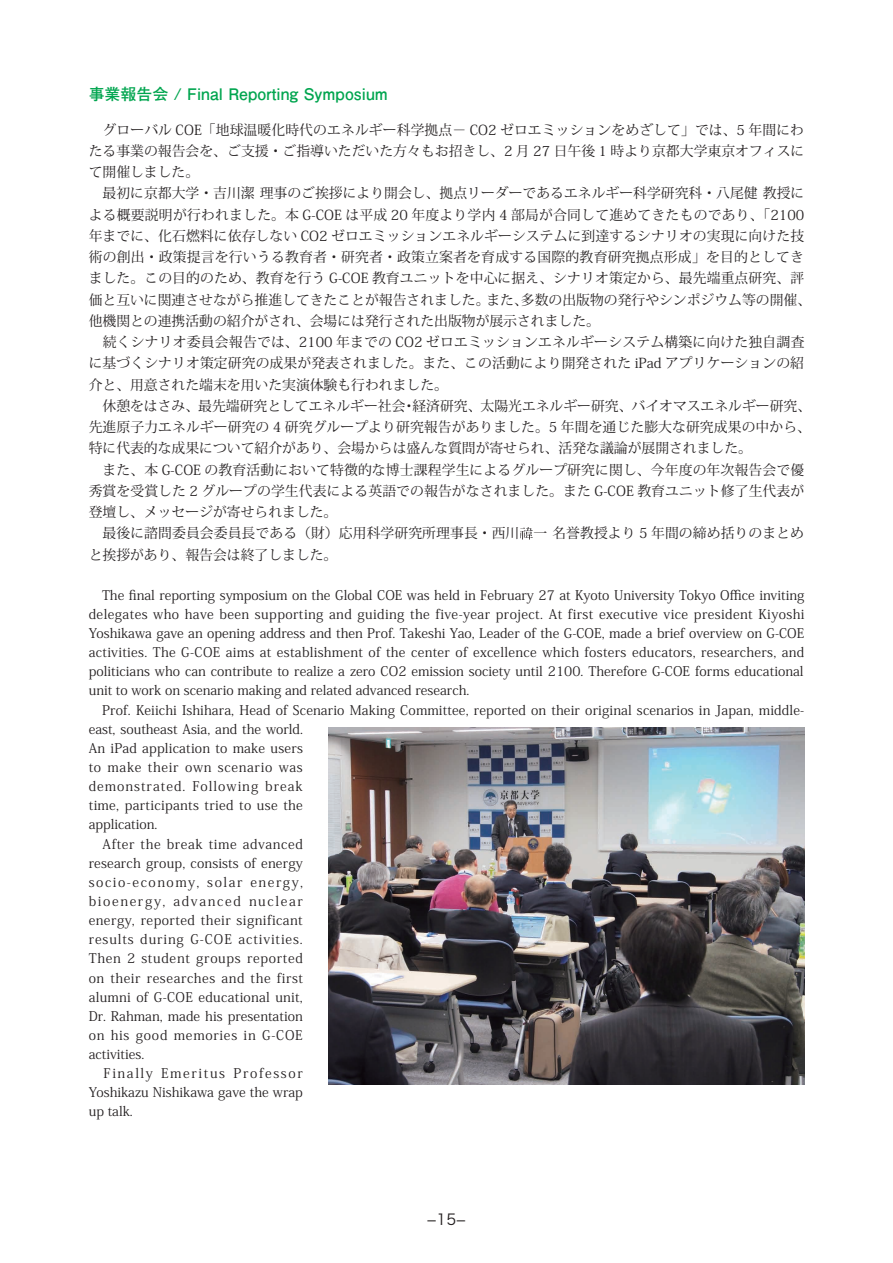
<style>
.page{position:relative;width:893px;height:1263px;background:#fff}
.page>*{position:absolute;margin:0;border:0;box-sizing:border-box;transform-origin:0 0}
.t1{font:700 15.9px "Futo Go B101 Pro";color:#00a54f}
.t2{font:15px "Hira Kaku Pro W3";color:#231f20}
.t3{font:13.8px/21.3px "Koz Min Pro";letter-spacing:.005em;color:#231f20}
.t4{font:13.35px/19.2px "Koz Min Pro";letter-spacing:.015em;color:#231f20}
</style>
<div class="page">
<img style="left:328px;top:727px;width:476px;height:357px">
<svg style="left:520px;top:527px;width:13px;height:13px"></svg>
<p class="t1" style="left:89px;top:82px;width:301px">事業報告会 / Final Reporting Symposium</p>
<p class="t3" style="left:89px;top:118px;width:724px">　グローバル COE「地球温暖化時代のエネルギー科学拠点－ CO2 ゼロエミッションをめざして」では、5 年間にわたる事業の報告会を、ご支援・ご指導いただいた方々もお招きし、2 月 27 日午後 1 時より京都大学東京オフィスにて開催しました。<br>　最初に京都大学・吉川潔 理事のご挨拶により開会し、拠点リーダーであるエネルギー科学研究科・八尾健 教授による概要説明が行われました。本 G-COE は平成 20 年度より学内 4 部局が合同して進めてきたものであり、「2100年までに、化石燃料に依存しない CO2 ゼロエミッションエネルギーシステムに到達するシナリオの実現に向けた技術の創出・政策提言を行いうる教育者・研究者・政策立案者を育成する国際的教育研究拠点形成」を目的としてきました。この目的のため、教育を行う G-COE 教育ユニットを中心に据え、シナリオ策定から、最先端重点研究、評価と互いに関連させながら推進してきたことが報告されました。また、多数の出版物の発行やシンポジウム等の開催、他機関との連携活動の紹介がされ、会場には発行された出版物が展示されました。<br>　続くシナリオ委員会報告では、2100 年までの CO2 ゼロエミッションエネルギーシステム構築に向けた独自調査に基づくシナリオ策定研究の成果が発表されました。また、この活動により開発された iPad アプリケーションの紹介と、用意された端末を用いた実演体験も行われました。<br>　休憩をはさみ、最先端研究としてエネルギー社会・経済研究、太陽光エネルギー研究、バイオマスエネルギー研究、先進原子力エネルギー研究の 4 研究グループより研究報告がありました。5 年間を通じた膨大な研究成果の中から、特に代表的な成果について紹介があり、会場からは盛んな質問が寄せられ、活発な議論が展開されました。<br>　また、本 G-COE の教育活動において特徴的な博士課程学生によるグループ研究に関し、今年度の年次報告会で優秀賞を受賞した 2 グループの学生代表による英語での報告がなされました。また G-COE 教育ユニット修了生代表が登壇し、メッセージが寄せられました。<br>　最後に諮問委員会委員長である（財）応用科学研究所理事長・西川　一 名誉教授より 5 年間の締め括りのまとめと挨拶があり、報告会は終了しました。</p>
<p class="t4" style="left:89px;top:585px;width:717px">　The final reporting symposium on the Global COE was held in February 27 at Kyoto University Tokyo Office inviting delegates who have been supporting and guiding the five-year project. At first executive vice president Kiyoshi Yoshikawa gave an opening address and then Prof. Takeshi Yao, Leader of the G-COE, made a brief overview on G-COE activities. The G-COE aims at establishment of the center of excellence which fosters educators, researchers, and politicians who can contribute to realize a zero CO2 emission society until 2100. Therefore G-COE forms educational unit to work on scenario making and related advanced research.<br>　Prof. Keiichi Ishihara, Head of Scenario Making Committee, reported on their original scenarios in Japan, middle&shy;east, southeast Asia, and the world.<br>An iPad application to make users<br>to make their own scenario was<br>demonstrated. Following break<br>time, participants tried to use the<br>application.<br>　After the break time advanced<br>research group, consists of energy<br>socio-economy, solar energy,<br>bioenergy, advanced nuclear<br>energy, reported their significant<br>results during G-COE activities.<br>Then 2 student groups reported<br>on their researches and the first<br>alumni of G-COE educational unit,<br>Dr. Rahman, made his presentation<br>on his good memories in G-COE<br>activities.<br>　Finally Emeritus Professor<br>Yoshikazu Nishikawa gave the wrap<br>up talk.</p>
<p class="t2" style="left:427px;top:1206px;width:41px">−15−</p>
</div>
